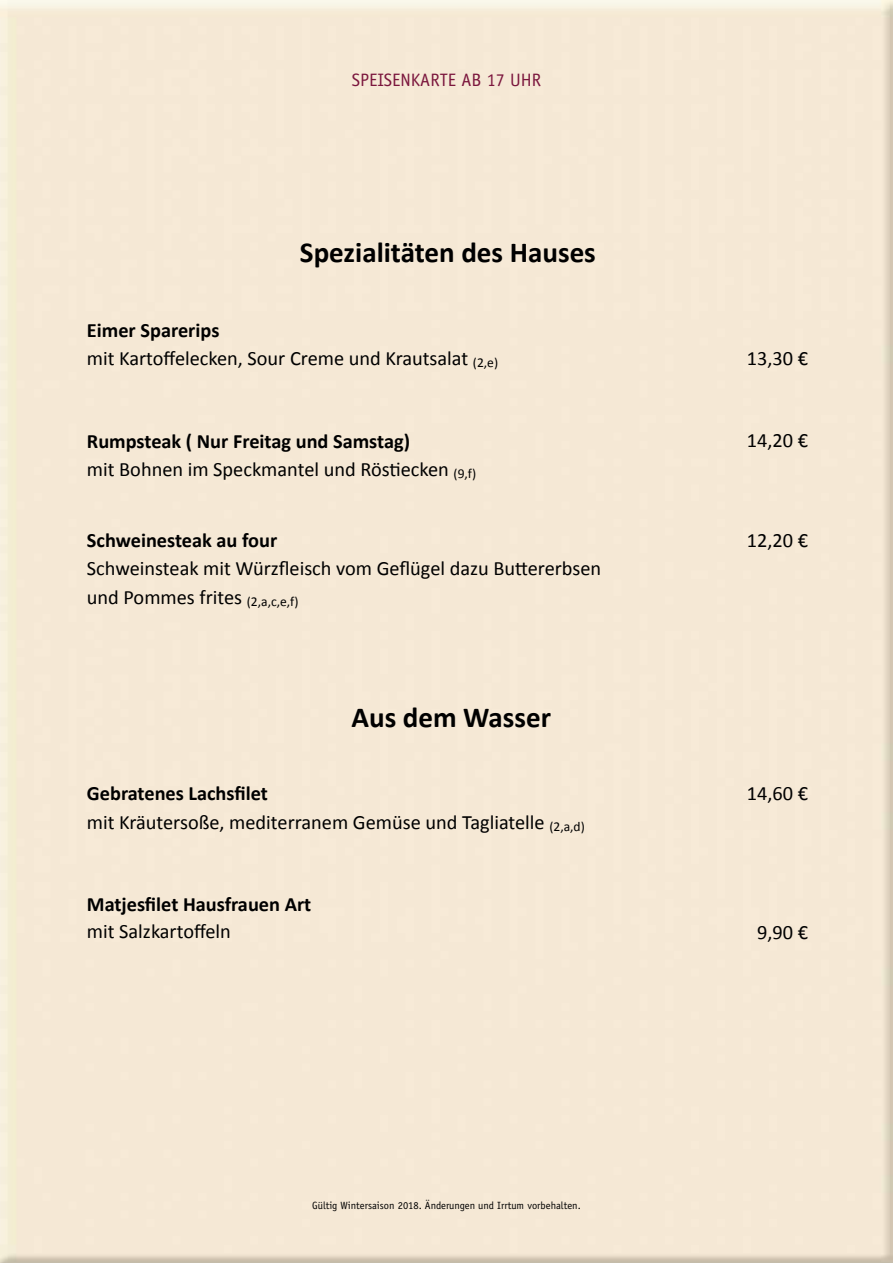
<style>
.page{position:relative;width:893px;height:1263px;background:#fff}
.page>*{position:absolute;margin:0;border:0;box-sizing:border-box;transform-origin:0 0}
.t1{font:700 29.1px "Calibri";color:#000}
.t2{font:20.4px/28.5px "Calibri";color:#000}
.t3{font:700 20.4px "Calibri";color:#000}
.t4{font:18px "Officina Sans";color:#7b163d}
.t5{font:10.5px "Officina Sans";color:#000}
.s1{font-weight:700}
</style>
<div class="page">
<div style="left:9px;top:196px;width:852px;height:796px;background:#f5e8d5"></div>
<p class="t4" style="left:352px;top:69px;width:191px">SPEISENKARTE AB 17 UHR</p>
<h1 class="t1" style="left:300px;top:234px;width:297px">Spezialitäten des Hauses</h1>
<p class="t2" style="left:87px;top:315px;width:413px"><span class="s1">Eimer Sparerips<br></span>mit Kartoffelecken, Sour Creme und Krautsalat <sub>(2,e)</sub></p>
<p class="t2" style="left:747px;top:343px;width:63px">13,30 €</p>
<p class="t3" style="left:87px;top:428px;width:325px">Rumpsteak ( Nur Freitag und Samstag)</p>
<p class="t2" style="left:747px;top:425px;width:63px">14,20 €</p>
<p class="t2" style="left:87px;top:454px;width:391px">mit Bohnen im Speckmantel und Rös\ecken <sub>(9,f)</sub></p>
<p class="t3" style="left:87px;top:527px;width:192px">Schweinesteak au four</p>
<p class="t2" style="left:747px;top:525px;width:63px">12,20 €</p>
<p class="t2" style="left:87px;top:553px;width:516px">Schweinsteak mit Würzfleisch vom Geflügel dazu BuHererbsen und Pommes frites <sub>(2,a,c,e,f)</sub></p>
<h1 class="t1" style="left:351px;top:699px;width:201px">Aus dem Wasser</h1>
<p class="t3" style="left:87px;top:781px;width:182px">Gebratenes Lachsfilet</p>
<p class="t2" style="left:747px;top:778px;width:63px">14,60 €</p>
<p class="t2" style="left:87px;top:807px;width:499px">mit Kräutersoße, mediterranem Gemüse und Tagliatelle <sub>(2,a,d)</sub></p>
<p class="t3" style="left:87px;top:892px;width:226px">Matjesfilet Hausfrauen Art</p>
<p class="t2" style="left:87px;top:916px;width:145px">mit Salzkartoffeln</p>
<p class="t2" style="left:757px;top:917px;width:52px">9,90 €</p>
<p class="t5" style="left:312px;top:1199px;width:270px">Gültig Wintersaison 2018. Änderungen und Irrtum vorbehalten.</p>
</div>
